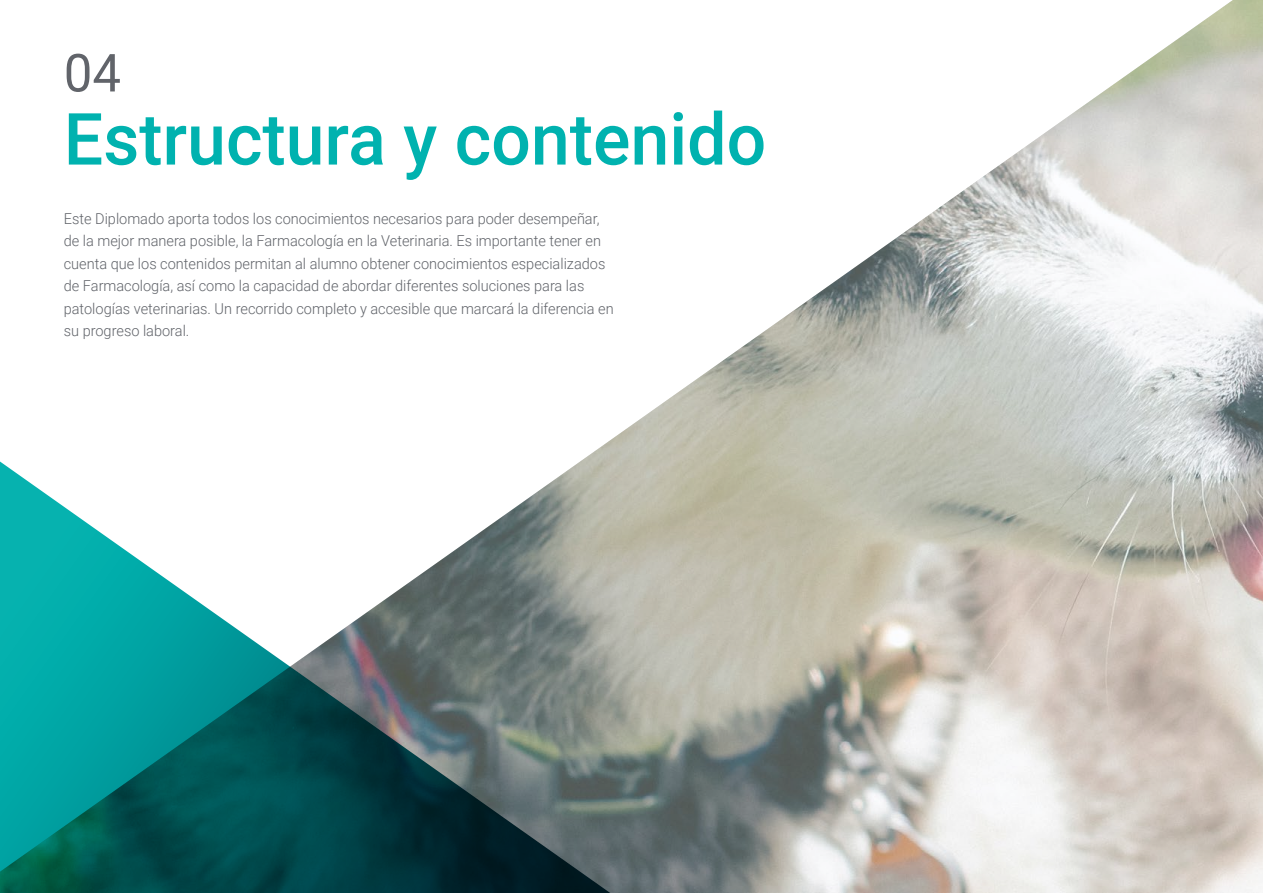
<style>
.page{position:relative;width:1263px;height:893px;background:#fff}
.page>*{position:absolute;margin:0;border:0;box-sizing:border-box;transform-origin:0 0}
.t1{font:500 72px "Roboto";color:#00b2af}
.t2{font:52.5px "Roboto";color:#61646a}
.t3{font:300 15px/22.5px "Roboto";color:#61646a}
</style>
<div class="page">
<img style="left:602px;top:0;width:661px;height:893px">
<svg style="left:0;top:446px;width:640px;height:447px"></svg>
<h2 class="t2" style="left:64px;top:36px;width:59px">04</h2>
<h1 class="t1" style="left:64px;top:89px;width:704px">Estructura y contenido</h1>
<p class="t3" style="left:64px;top:207px;width:551px">Este Diplomado aporta todos los conocimientos necesarios para poder desempeñar, de la mejor manera posible, la Farmacología en la Veterinaria. Es importante tener en cuenta que los contenidos permitan al alumno obtener conocimientos especializados de Farmacología, así como la capacidad de abordar diferentes soluciones para las patologías veterinarias. Un recorrido completo y accesible que marcará la diferencia en su progreso laboral.</p>
</div>
